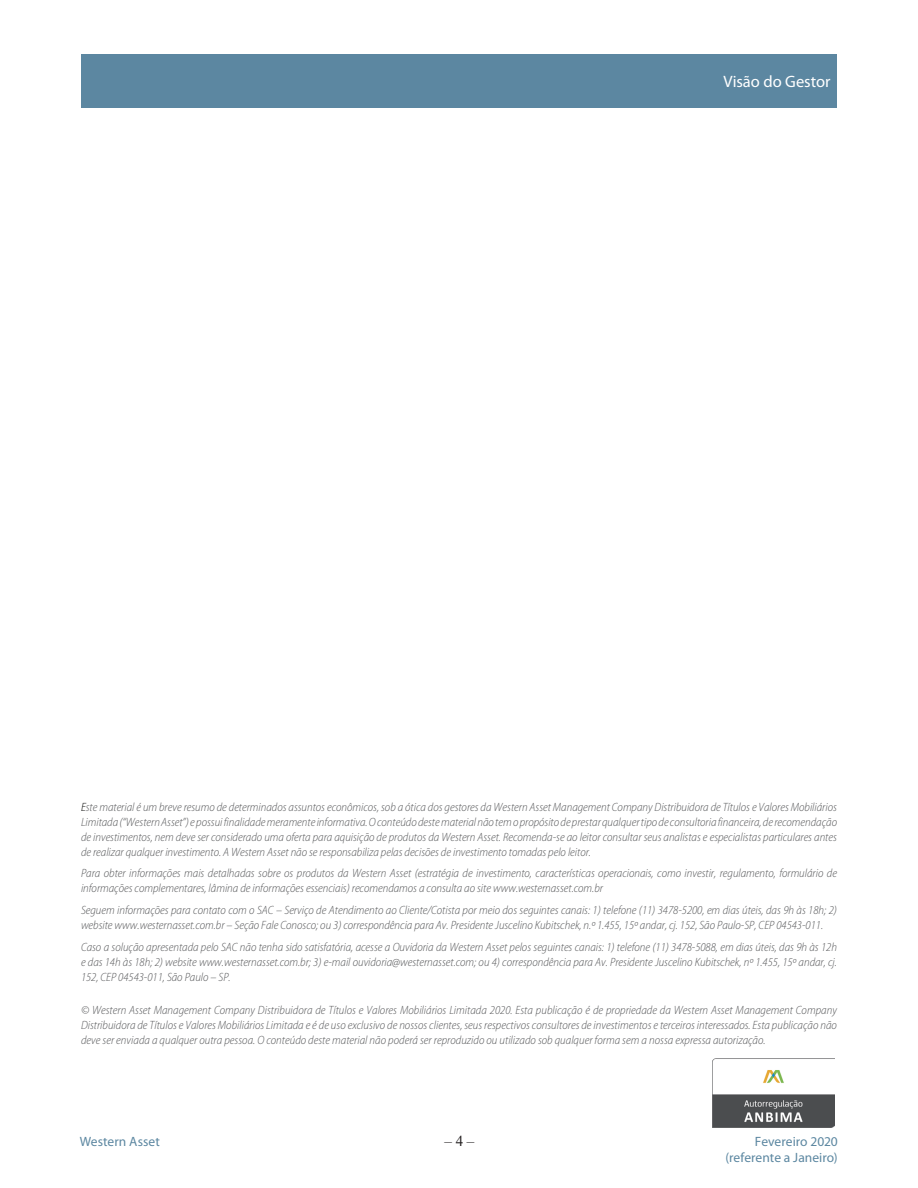
<style>
.page{position:relative;width:918px;height:1188px;background:#fff}
.page>*{position:absolute;margin:0;border:0;box-sizing:border-box;transform-origin:0 0}
.t1{font:16.5px "Myriad Pro";color:#fff}
.t2{font:15px "Times New Roman";color:#231f20}
.t3{font:13.5px/16.2px "Myriad Pro";color:#5c87a1;text-align:right}
.t4{font:italic 300 semi-condensed 12px/15px "Myriad Pro";letter-spacing:-.005em;color:#57585a;text-align:justify}
.s1{color:#040503}
</style>
<div class="page">
<div style="left:81px;top:54px;width:756px;height:54px;background:#5c87a1"></div>
<img style="left:713px;top:1058px;width:121px;height:70px">
<h1 class="t1" style="left:723px;top:72px;width:109px">Visão do Gestor</h1>
<p class="t4" style="left:81px;top:799px;width:758px"><span class="s1">E</span>ste material é um breve resumo de determinados assuntos econômicos, sob a ótica dos gestores da Western Asset Management Company Distribuidora de Títulos e Valores Mobiliários Limitada (“Western Asset”) e possui finalidade meramente informativa. O conteúdo deste material não tem o propósito de prestar qualquer tipo de consultoria financeira, de recomendação de investimentos, nem deve ser considerado uma oferta para aquisição de produtos da Western Asset. Recomenda-se ao leitor consultar seus analistas e especialistas particulares antes de realizar qualquer investimento. A Western Asset não se responsabiliza pelas decisões de investimento tomadas pelo leitor.</p>
<p class="t4" style="left:81px;top:866px;width:758px">Para obter informações mais detalhadas sobre os produtos da Western Asset (estratégia de investimento, características operacionais, como investir, regulamento, formulário de informações complementares, lâmina de informações essenciais) recomendamos a consulta ao site www.westernasset.com.br</p>
<p class="t4" style="left:81px;top:903px;width:758px">Seguem informações para contato com o SAC – Serviço de Atendimento ao Cliente/Cotista por meio dos seguintes canais: 1) telefone (11) 3478-5200, em dias úteis, das 9h às 18h; 2) website www.westernasset.com.br – Seção Fale Conosco; ou 3) correspondência para Av. Presidente Juscelino Kubitschek, n.º 1.455, 15º andar, cj. 152, São Paulo-SP, CEP 04543-011.</p>
<p class="t4" style="left:81px;top:940px;width:758px">Caso a solução apresentada pelo SAC não tenha sido satisfatória, acesse a Ouvidoria da Western Asset pelos seguintes canais: 1) telefone (11) 3478-5088, em dias úteis, das 9h às 12h e das 14h às 18h; 2) website www.westernasset.com.br; 3) e-mail ouvidoria@westernasset.com; ou 4) correspondência para Av. Presidente Juscelino Kubitschek, nº 1.455, 15º andar, cj.<br>152, CEP 04543-011, São Paulo – SP.</p>
<p class="t4" style="left:81px;top:1003px;width:757px">© Western Asset Management Company Distribuidora de Títulos e Valores Mobiliários Limitada 2020. Esta publicação é de propriedade da Western Asset Management Company Distribuidora de Títulos e Valores Mobiliários Limitada e é de uso exclusivo de nossos clientes, seus respectivos consultores de investimentos e terceiros interessados. Esta publicação não deve ser enviada a qualquer outra pessoa. O conteúdo deste material não poderá ser reproduzido ou utilizado sob qualquer forma sem a nossa expressa autorização.</p>
<p class="t3" style="left:80px;top:1134px;width:82px">Western Asset</p>
<p class="t2" style="left:444px;top:1131px;width:31px">– 4 –</p>
<p class="t3" style="left:726px;top:1133px;width:114px">Fevereiro 2020 (referente a Janeiro)</p>
</div>
